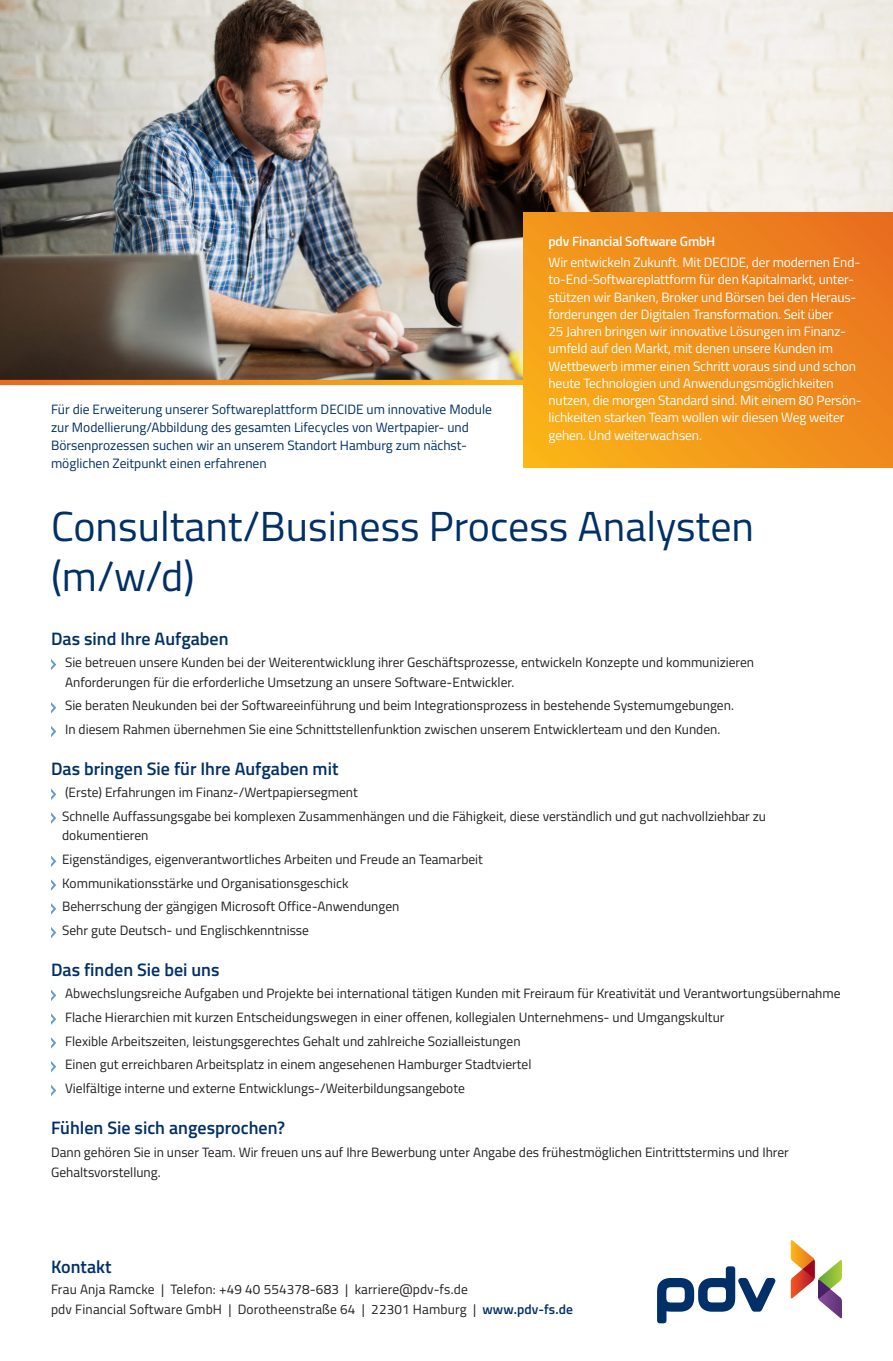
<style>
.page{position:relative;width:893px;height:1361px;background:#fff}
.page>*{position:absolute;margin:0;border:0;box-sizing:border-box;transform-origin:0 0}
.t1{font:42px/50.4px "Titillium Web";color:#003067}
.t2{font:600 18px "Titillium Web";color:#003067}
.t3{font:13.5px/23.7px "Titillium Web";color:#231f20}
.t4{font:13.5px/17.2px "Titillium Web";letter-spacing:-.01em;color:#fff}
.t5{font:13.5px/18px "Titillium Web";color:#003067}
.t6{font:600 13.5px "Titillium Web";letter-spacing:-.01em;color:#fff}
.s1{font-weight:600;color:#003067}
</style>
<div class="page">
<img style="left:0;top:0;width:893px;height:380px">
<svg style="left:51px;top:659px;width:5px;height:11px"></svg>
<svg style="left:51px;top:702px;width:5px;height:11px"></svg>
<svg style="left:51px;top:726px;width:5px;height:11px"></svg>
<svg style="left:51px;top:788px;width:5px;height:12px"></svg>
<svg style="left:51px;top:812px;width:5px;height:12px"></svg>
<svg style="left:51px;top:855px;width:5px;height:12px"></svg>
<svg style="left:51px;top:879px;width:5px;height:12px"></svg>
<svg style="left:51px;top:903px;width:5px;height:11px"></svg>
<svg style="left:51px;top:927px;width:5px;height:11px"></svg>
<svg style="left:51px;top:990px;width:5px;height:11px"></svg>
<svg style="left:51px;top:1013px;width:5px;height:12px"></svg>
<svg style="left:51px;top:1037px;width:5px;height:11px"></svg>
<svg style="left:51px;top:1061px;width:5px;height:11px"></svg>
<svg style="left:51px;top:1085px;width:5px;height:11px"></svg>
<svg style="left:0;top:380px;width:523px;height:5px;background:#f1901b"></svg>
<svg style="left:523px;top:213px;width:370px;height:255px;background:#f1901c"></svg>
<svg style="left:791px;top:1240px;width:51px;height:78px"></svg>
<svg style="left:657px;top:1266px;width:118px;height:57px"></svg>
<p class="t6" style="left:548px;top:231px;width:168px">pdv Financial Software GmbH</p>
<p class="t4" style="left:548px;top:253px;width:313px">Wir entwickeln Zukunft. Mit DECIDE, der modernen End&shy;to-End-Softwareplattform für den Kapitalmarkt, unter&shy;stützen wir Banken, Broker und Börsen bei den Heraus&shy;forderungen der Digitalen Transformation. Seit über<br>25 Jahren bringen wir innovative Lösungen im Finanz&shy;umfeld auf den Markt, mit denen unsere Kunden im Wettbewerb immer einen Schritt voraus sind und schon heute Technologien und Anwendungsmöglichkeiten nutzen, die morgen Standard sind. Mit einem 80 Persön&shy;lichkeiten starken Team wollen wir diesen Weg weiter gehen. Und weiterwachsen.</p>
<p class="t5" style="left:51px;top:399px;width:443px">Für die Erweiterung unserer Softwareplattform DECIDE um innovative Module zur Modellierung/Abbildung des gesamten Lifecycles von Wertpapier- und Börsenprozessen suchen wir an unserem Standort Hamburg zum nächst&shy;möglichen Zeitpunkt einen erfahrenen</p>
<h1 class="t1" style="left:51px;top:499px;width:705px">Consultant/Business Process Analysten (m/w/d)</h1>
<h2 class="t2" style="left:51px;top:625px;width:179px">Das sind Ihre Aufgaben</h2>
<p class="t3" style="left:65px;top:652px;width:691px;line-height:19.5px">Sie betreuen unsere Kunden bei der Weiterentwicklung ihrer Geschäftsprozesse, entwickeln Konzepte und kommunizieren<br>Anforderungen für die erforderliche Umsetzung an unsere Software-Entwickler.</p>
<p class="t3" style="left:65px;top:693px;width:670px">Sie beraten Neukunden bei der Softwareeinführung und beim Integrationsprozess in bestehende Systemumgebungen.<br>In diesem Rahmen übernehmen Sie eine Schnittstellenfunktion zwischen unserem Entwicklerteam und den Kunden.</p>
<h2 class="t2" style="left:51px;top:755px;width:289px">Das bringen Sie für Ihre Aufgaben mit</h2>
<p class="t3" style="left:62px;top:780px;width:705px">(Erste) Erfahrungen im Finanz-/Wertpapiersegment<br>Schnelle Auffassungsgabe bei komplexen Zusammenhängen und die Fähigkeit, diese verständlich und gut nachvollziehbar zu</p>
<p class="t3" style="left:62px;top:823px;width:422px">dokumentieren<br>Eigenständiges, eigenverantwortliches Arbeiten und Freude an Teamarbeit Kommunikationsstärke und Organisationsgeschick<br>Beherrschung der gängigen Microsoft Office-Anwendungen<br>Sehr gute Deutsch- und Englischkenntnisse</p>
<h2 class="t2" style="left:51px;top:956px;width:170px">Das finden Sie bei uns</h2>
<p class="t3" style="left:65px;top:981px;width:777px">Abwechslungsreiche Aufgaben und Projekte bei international tätigen Kunden mit Freiraum für Kreativität und Verantwortungsübernahme Flache Hierarchien mit kurzen Entscheidungswegen in einer offenen, kollegialen Unternehmens- und Umgangskultur<br>Flexible Arbeitszeiten, leistungsgerechtes Gehalt und zahlreiche Sozialleistungen<br>Einen gut erreichbaren Arbeitsplatz in einem angesehenen Hamburger Stadtviertel<br>Vielfältige interne und externe Entwicklungs-/Weiterbildungsangebote</p>
<h2 class="t2" style="left:51px;top:1113px;width:236px">Fühlen Sie sich angesprochen?</h2>
<p class="t3" style="left:51px;top:1142px;width:739px;line-height:19.5px">Dann gehören Sie in unser Team. Wir freuen uns auf Ihre Bewerbung unter Angabe des frühestmöglichen Eintrittstermins und Ihrer<br>Gehaltsvorstellung.</p>
<h2 class="t2" style="left:51px;top:1253px;width:62px">Kontakt</h2>
<p class="t3" style="left:51px;top:1278px;width:523px;line-height:20.1px">Frau Anja Ramcke | Telefon: +49 40 554378-683 | karriere@pdv-fs.de<br>pdv Financial Software GmbH | Dorotheenstraße 64 | 22301 Hamburg | <span class="s1">www.pdv-fs.de</span></p>
</div>
